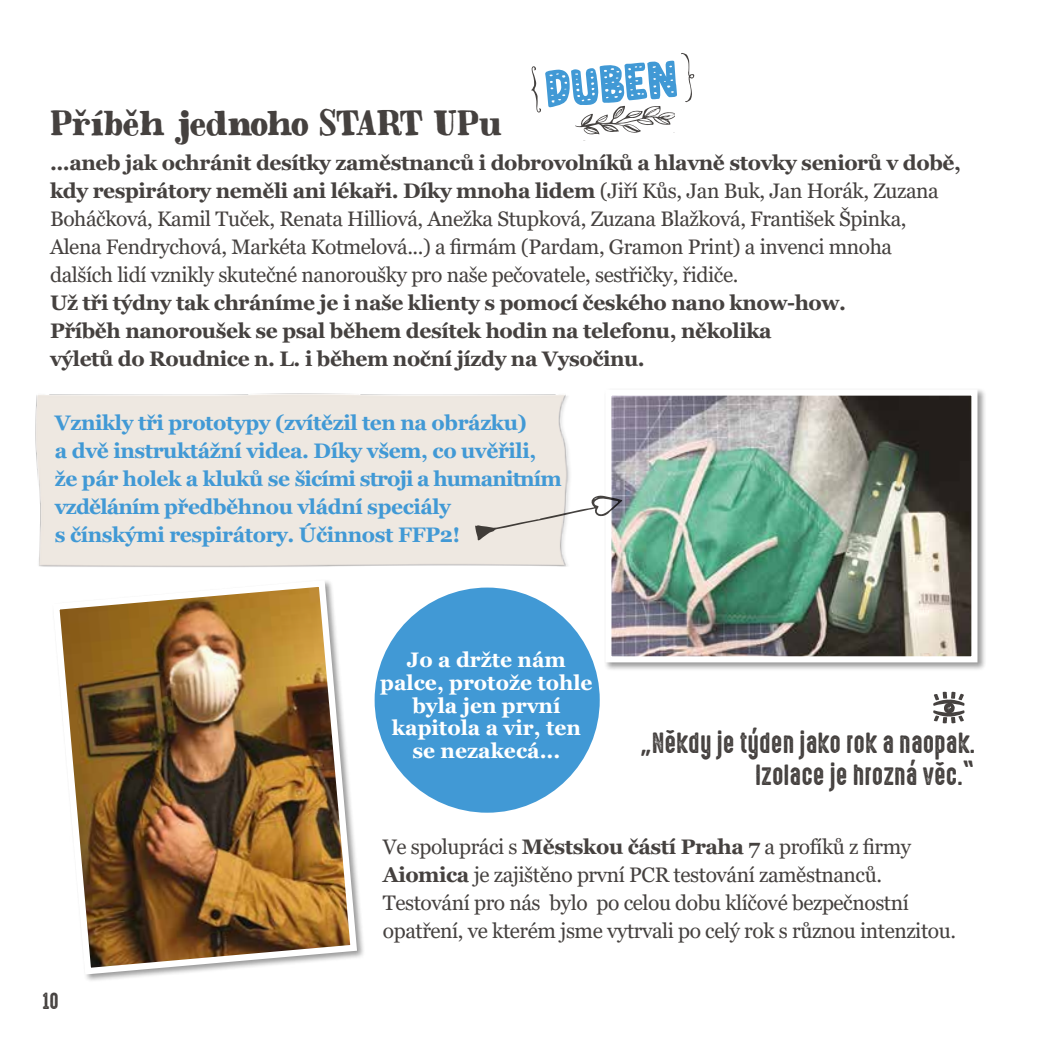
<style>
.page{position:relative;width:1042px;height:1042px;background:#fff}
.page>*{position:absolute;margin:0;border:0;box-sizing:border-box;transform-origin:0 0}
.t1{font:54.25px "Doubledecker Dots DEMO";color:#4199d5}
.t2{font:700 42px "Besley Hand";color:#45413f}
.t3{font:26.25px/31.5px "High Voltage Rough";color:#45413f;text-align:right}
.t4{font:21px/28px "Georgia";letter-spacing:-.02em;color:#45413f}
.t5{font:700 21px/28px "Georgia";letter-spacing:-.02em;color:#4199d5}
.t6{font:700 21px/28px "Georgia";letter-spacing:-.02em;color:#45413f}
.t7{font:700 21px/22.8px "Georgia";color:#fff;text-align:center}
.t8{font:21px "High Voltage Rough";color:#45413f}
.s1{font-weight:700}
</style>
<div class="page">
<img style="left:59px;top:581px;width:301px;height:397px">
<div style="left:604px;top:388px;width:382px;height:283px;background:#000;opacity:.4"></div>
<img style="left:612px;top:396px;width:358px;height:259px">
<div style="left:605px;top:389px;width:372px;height:273px;border:6px solid #fff"></div>
<svg style="left:575px;top:53px;width:119px;height:88px"></svg>
<svg style="left:531px;top:66px;width:10px;height:47px"></svg>
<div style="left:35px;top:393px;width:535px;height:174px;background:#eee8e1"></div>
<div style="left:375px;top:587px;width:225px;height:225px;background:#4199d5;border-radius:50%"></div>
<svg style="left:461px;top:495px;width:167px;height:52px"></svg>
<svg style="left:933px;top:692px;width:31px;height:31px"></svg>
<h1 class="t1" style="left:542px;top:59px;width:134px;rotate:-5deg">duben</h1>
<h2 class="t2" style="left:50px;top:99px;width:453px">Příběh jednoho START UPu</h2>
<p class="t4" style="left:50px;top:149px;width:912px"><span class="s1">...aneb jak ochránit desítky zaměstnanců i dobrovolníků a hlavně stovky seniorů v době, kdy respirátory neměli ani lékaři. Díky mnoha lidem</span> (Jiří Kůs, Jan Buk, Jan Horák, Zuzana Boháčková, Kamil Tuček, Renata Hilliová, Anežka Stupková, Zuzana Blažková, František Špinka, Alena Fendrychová, Markéta Kotmelová...) a firmám (Pardam, Gramon Print) a invenci mnoha<br>dalších lidí vznikly skutečné nanoroušky pro naše pečovatele, sestřičky, řidiče.</p>
<p class="t6" style="left:50px;top:289px;width:797px">Už tři týdny tak chráníme je i naše klienty s pomocí českého nano know-how.<br>Příběh nanoroušek se psal během desítek hodin na telefonu, několika<br>výletů do Roudnice n. L. i během noční jízdy na Vysočinu.</p>
<p class="t5" style="left:55px;top:409px;width:508px">Vznikly tři prototypy (zvítězil ten na obrázku)<br>a dvě instruktážní videa. Díky všem, co uvěřili, že pár holek a kluků se šicími stroji a humanitním vzděláním předběhnou vládní speciály<br>s čínskými respirátory. Účinnost FFP2!</p>
<p class="t7" style="left:380px;top:649px;width:214px">Jo a držte nám palce, protože tohle byla jen první kapitola a vir, ten se nezakecá...</p>
<p class="t3" style="left:641px;top:726px;width:336px">„Někdy je týden jako rok a naopak.<br>Izolace je hrozná věc.“</p>
<p class="t8" style="left:42px;top:984px;width:18px">10</p>
<p class="t4" style="left:383px;top:833px;width:575px">Ve spolupráci s <span class="s1">Městskou částí Praha 7</span> a profíků z firmy <span class="s1">Aiomica</span> je zajištěno první PCR testování zaměstnanců.<br>Testování pro nás bylo po celou dobu klíčové bezpečnostní opatření, ve kterém jsme vytrvali po celý rok s různou intenzitou.</p>
</div>
